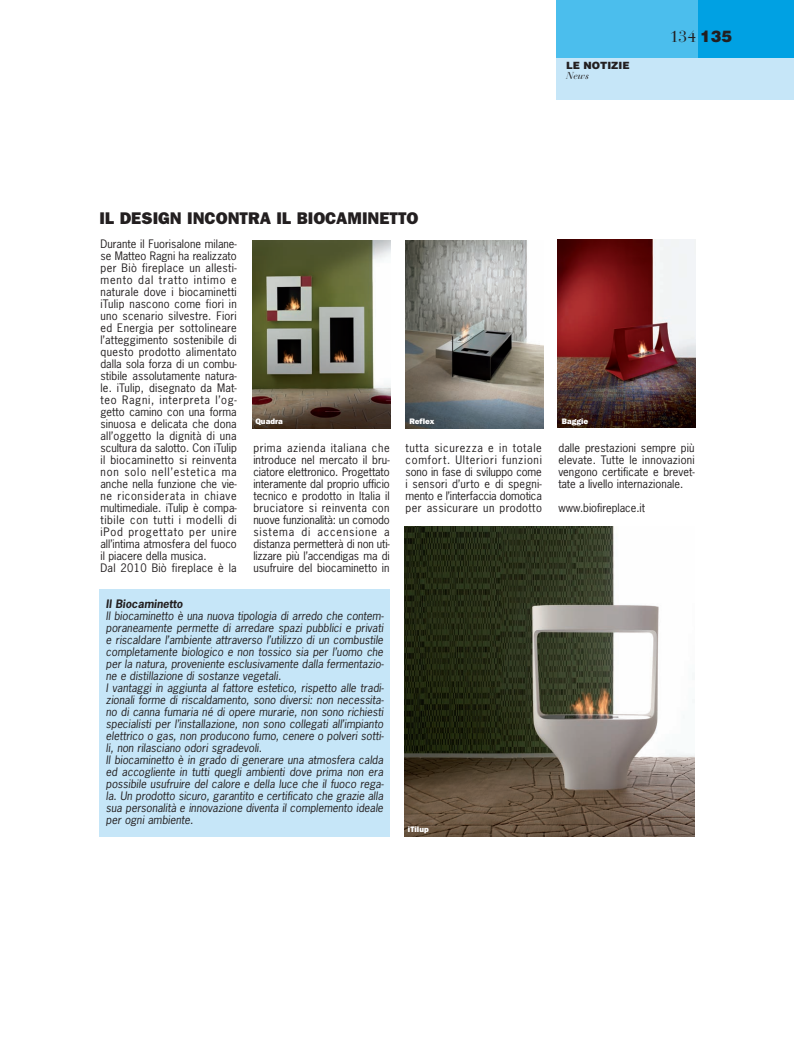
<style>
.page{position:relative;width:794px;height:1049px;background:#fff}
.page>*{position:absolute;margin:0;border:0;box-sizing:border-box;transform-origin:0 0}
.t1{font:800 17px "Franklin Gothic";color:#231f20}
.t2{font:16px "Bauer Bodoni";color:#231f20}
.t3{font:11px/12px "News Gothic";letter-spacing:.005em;color:#231f20;text-align:justify}
.t4{font:700 11px "News Gothic";color:#231f20}
.t5{font:900 10px "Helvetica";color:#231f20}
.t6{font:italic 10px "Bauer Bodoni";color:#231f20}
.t7{font:800 8px "Franklin Gothic";color:#fff}
.s1{font-family:"Helvetica";font-weight:900}
</style>
<div class="page">
<div style="left:697px;top:0;width:97px;height:62px;background:#00a1e3"></div>
<div style="left:557px;top:0;width:141px;height:61px;background:#4bbeed"></div>
<div style="left:557px;top:58px;width:237px;height:42px;background:#c6e6f8"></div>
<img style="left:557px;top:240px;width:138px;height:188px">
<img style="left:252px;top:240px;width:138px;height:188px">
<img style="left:405px;top:240px;width:138px;height:188px">
<img style="left:404px;top:527px;width:290px;height:309px">
<div style="left:99px;top:589px;width:291px;height:247px;background:#c6e6f8"></div>
<h1 class="t1" style="left:99px;top:213px;width:320px">IL DESIGN INCONTRA IL BIOCAMINETTO</h1>
<p class="t5" style="left:566px;top:62px;width:65px">LE NOTIZIE</p>
<p class="t6" style="left:566px;top:72px;width:24px">News</p>
<h2 class="t2" style="left:669px;top:31px;width:64px">134 <span class="s1">135</span></h2>
<p class="t3" style="left:100px;top:239px;width:138px;text-align:left">Durante il Fuorisalone milane&shy;se Matteo Ragni ha realizzato per Biò fireplace un allesti&shy;mento dal tratto intimo e naturale dove i biocaminetti iTulip nascono come fiori in uno scenario silvestre. Fiori ed Energia per sottolineare l’atteggimento sostenibile di questo prodotto alimentato dalla sola forza di un combu&shy;stibile assolutamente natura&shy;le. iTulip, disegnato da Mat&shy;teo Ragni, interpreta l’og - getto camino con una forma sinuosa e delicata che dona all’oggetto la dignità di una scultura da salotto. Con iTulip il biocaminetto si reinventa non solo nell’estetica ma anche nella funzione che vie&shy;ne riconsiderata in chiave multimediale. iTulip è compa&shy;tibile con tutti i modelli di iPod progettato per unire all’intima atmosfera del fuoco il piacere della musica.<br>Dal 2010 Biò fireplace è la</p>
<p class="t7" style="left:255px;top:419px;width:29px">Quadra</p>
<p class="t7" style="left:409px;top:419px;width:27px">Reflex</p>
<p class="t7" style="left:562px;top:419px;width:28px">Baggie</p>
<p class="t3" style="left:253px;top:443px;width:138px">prima azienda italiana che introduce nel mercato il bru&shy;ciatore elettronico. Progettato interamente dal proprio ufficio tecnico e prodotto in Italia il bruciatore si reinventa con nuove funzionalità: un comodo sistema di accensione a distanza permetterà di non uti&shy;lizzare più l’accendigas ma di usufruire del biocaminetto in</p>
<p class="t3" style="left:405px;top:443px;width:138px">tutta sicurezza e in totale comfort. Ulteriori funzioni sono in fase di sviluppo come i sensori d’urto e di spegni&shy;mento e l’interfaccia domotica per assicurare un prodotto</p>
<p class="t3" style="left:558px;top:443px;width:138px">dalle prestazioni sempre più elevate. Tutte le innovazioni vengono certificate e brevet&shy;tate a livello internazionale.</p>
<p class="t3" style="left:558px;top:503px;width:88px">www.biofireplace.it</p>
<p class="t4" style="left:106px;top:599px;width:80px">Il Biocaminetto</p>
<p class="t3" style="left:106px;top:611px;width:280px;text-align:left">Il biocaminetto è una nuova tipologia di arredo che contem&shy;poraneamente permette di arredare spazi pubblici e privati e riscaldare l’ambiente attraverso l’utilizzo di un combustile completamente biologico e non tossico sia per l’uomo che per la natura, proveniente esclusivamente dalla fermentazio&shy;ne e distillazione di sostanze vegetali.<br>I vantaggi in aggiunta al fattore estetico, rispetto alle tradi&shy;zionali forme di riscaldamento, sono diversi: non necessita&shy;no di canna fumaria né di opere murarie, non sono richiesti specialisti per l’installazione, non sono collegati all’impianto elettrico o gas, non producono fumo, cenere o polveri sotti&shy;li, non rilasciano odori sgradevoli.<br>Il biocaminetto è in grado di generare una atmosfera calda ed accogliente in tutti quegli ambienti dove prima non era possibile usufruire del calore e della luce che il fuoco rega&shy;la. Un prodotto sicuro, garantito e certificato che grazie alla sua personalità e innovazione diventa il complemento ideale per ogni ambiente.</p>
<p class="t7" style="left:408px;top:826px;width:22px">iTilup</p>
</div>
